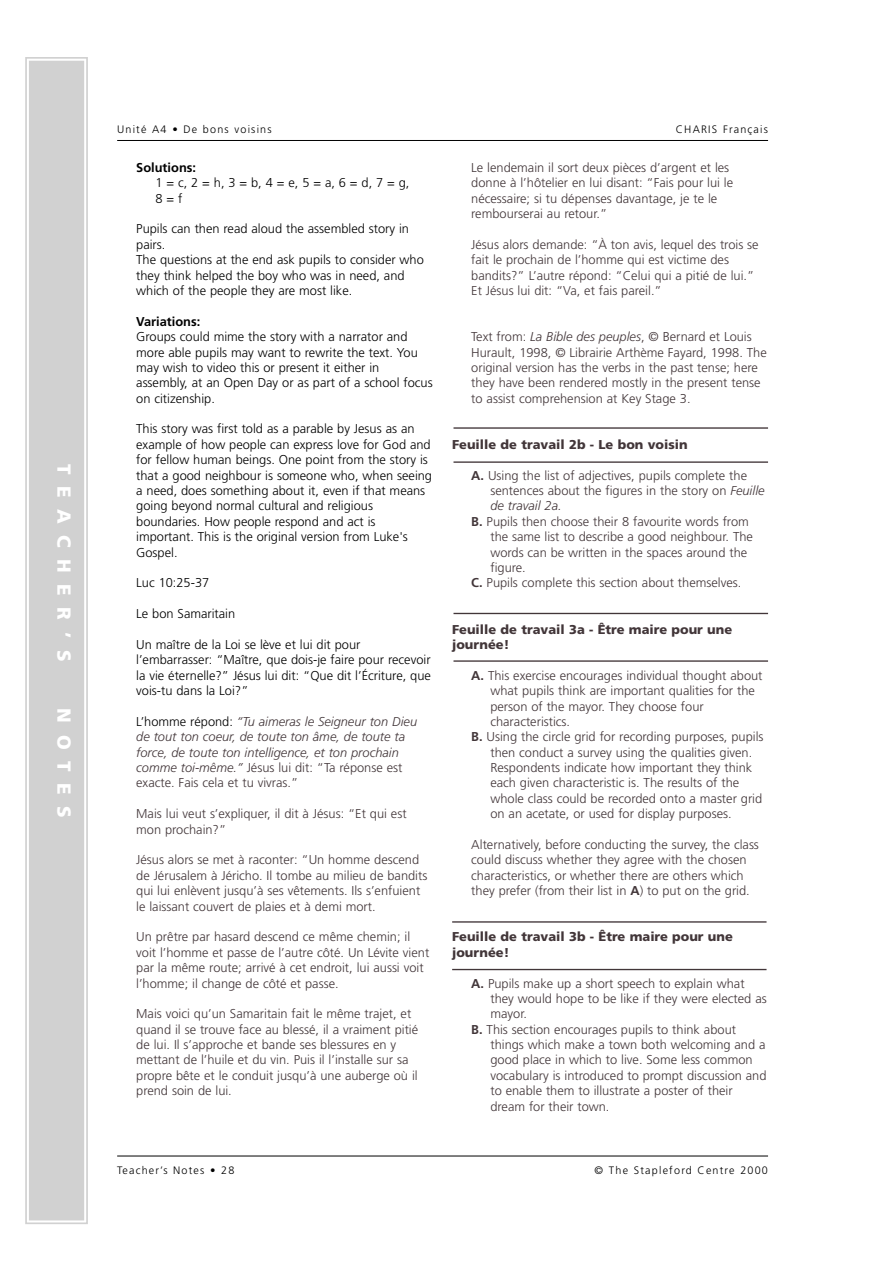
<style>
.page{position:relative;width:893px;height:1263px;background:#fff}
.page>*{position:absolute;margin:0;border:0;box-sizing:border-box;transform-origin:0 0}
.t1{font:900 18.9px "Frutiger";letter-spacing:.61em;color:#fff}
.t2{font:300 12.9px/15.5px "Frutiger";color:#231f20}
.t3{font:300 12.9px/15.5px "Frutiger";color:#000}
.t4{font:italic 300 12.9px/15.5px "Frutiger";color:#231f20}
.t5{font:900 12.9px/15.5px "Frutiger";color:#231f20}
.t6{font:700 12.9px "Frutiger";color:#000}
.t7{font:300 10.8px "Frutiger";letter-spacing:.11em;color:#000}
.s1{font-style:normal;color:#000}
.s2{font-style:normal}
.s3{font-style:italic}
.s4{font-weight:700}
</style>
<div class="page">
<hr style="left:117px;top:140px;width:651px;height:1px;background:#000">
<hr style="left:117px;top:1156px;width:651px;height:1px;background:#000">
<svg style="left:25px;top:57px;width:63px;height:1167px;background:#d2d2d2"></svg>
<hr style="left:453px;top:427px;width:315px;height:2px;background:#231f20">
<hr style="left:453px;top:461px;width:315px;height:2px;background:#231f20">
<hr style="left:453px;top:613px;width:315px;height:1px;background:#231f20">
<hr style="left:453px;top:660px;width:315px;height:2px;background:#231f20">
<hr style="left:452px;top:921px;width:314px;height:2px;background:#231f20">
<hr style="left:452px;top:969px;width:314px;height:1px;background:#231f20">
<h1 class="t1" style="left:72px;top:464px;width:199px;rotate:90deg">TEACHER’S</h1>
<h1 class="t1" style="left:72px;top:708px;width:111px;rotate:90deg">NOTES</h1>
<p class="t7" style="left:117px;top:125px;width:156px">Unité A4 • De bons voisins</p>
<p class="t6" style="left:136px;top:162px;width:61px">Solutions:</p>
<p class="t3" style="left:155px;top:176px;width:256px">1 = c, 2 = h, 3 = b, 4 = e, 5 = a, 6 = d, 7 = g,<br>8 = f</p>
<p class="t3" style="left:136px;top:222px;width:289px">Pupils can then read aloud the assembled story in pairs.<br>The questions at the end ask pupils to consider who they think helped the boy who was in need, and which of the people they are most like.</p>
<p class="t6" style="left:136px;top:316px;width:66px">Variations:</p>
<p class="t3" style="left:136px;top:330px;width:298px">Groups could mime the story with a narrator and more able pupils may want to rewrite the text. You may wish to video this or present it either in assembly, at an Open Day or as part of a school focus on citizenship.</p>
<p class="t3" style="left:136px;top:422px;width:297px">This story was first told as a parable by Jesus as an example of how people can express love for God and for fellow human beings. One point from the story is that a good neighbour is someone who, when seeing a need, does something about it, even if that means going beyond normal cultural and religious boundaries. How people respond and act is important. This is the original version from Luke's Gospel.</p>
<p class="t3" style="left:136px;top:576px;width:75px">Luc 10:25-37</p>
<p class="t3" style="left:136px;top:607px;width:101px">Le bon Samaritain</p>
<p class="t3" style="left:136px;top:638px;width:296px">Un maître de la Loi se lève et lui dit pour l’embarrasser: “Maître, que dois-je faire pour recevoir la vie éternelle?” Jésus lui dit: “Que dit l’Écriture, que vois-tu dans la Loi?”</p>
<p class="t4" style="left:136px;top:715px;width:282px"><span class="s1">L’homme répond:</span> “Tu aimeras le Seigneur ton Dieu de tout ton coeur, de toute ton âme, de toute ta force, de toute ton intelligence, et ton prochain comme toi-même.” <span class="s2">Jésus lui dit: “Ta réponse est exacte. Fais cela et tu vivras.”</span></p>
<p class="t2" style="left:136px;top:807px;width:272px">Mais lui veut s’expliquer, il dit à Jésus: “Et qui est mon prochain?”</p>
<p class="t2" style="left:136px;top:853px;width:292px">Jésus alors se met à raconter: “Un homme descend de Jérusalem à Jéricho. Il tombe au milieu de bandits qui lui enlèvent jusqu’à ses vêtements. Ils s’enfuient le laissant couvert de plaies et à demi mort.</p>
<p class="t2" style="left:136px;top:930px;width:294px">Un prêtre par hasard descend ce même chemin; il voit l’homme et passe de l’autre côté. Un Lévite vient par la même route; arrivé à cet endroit, lui aussi voit l’homme; il change de côté et passe.</p>
<p class="t2" style="left:136px;top:1007px;width:283px">Mais voici qu’un Samaritain fait le même trajet, et quand il se trouve face au blessé, il a vraiment pitié de lui. Il s’approche et bande ses blessures en y mettant de l’huile et du vin. Puis il l’installe sur sa propre bête et le conduit jusqu’à une auberge où il prend soin de lui.</p>
<p class="t7" style="left:675px;top:125px;width:94px">CHARIS Français</p>
<p class="t2" style="left:471px;top:161px;width:263px">Le lendemain il sort deux pièces d’argent et les donne à l’hôtelier en lui disant: “Fais pour lui le nécessaire; si tu dépenses davantage, je te le rembourserai au retour.”</p>
<p class="t2" style="left:471px;top:238px;width:289px">Jésus alors demande: “À ton avis, lequel des trois se fait le prochain de l’homme qui est victime des bandits?” L’autre répond: “Celui qui a pitié de lui.” Et Jésus lui dit: “Va, et fais pareil.”</p>
<p class="t2" style="left:471px;top:330px;width:297px">Text from: <span class="s3">La Bible des peuples</span>, © Bernard et Louis Hurault, 1998, © Librairie Arthème Fayard, 1998. The original version has the verbs in the past tense; here they have been rendered mostly in the present tense to assist comprehension at Key Stage 3.</p>
<p class="t5" style="left:452px;top:438px;width:237px">Feuille de travail 2b - Le bon voisin</p>
<p class="t2" style="left:471px;top:468px;width:277px"><span class="s4">A.</span> Using the list of adjectives, pupils complete the</p>
<p class="t2" style="left:490px;top:484px;width:276px">sentences about the figures in the story on <span class="s3">Feuille</span></p>
<p class="t4" style="left:490px;top:499px;width:73px">de travail 2a.</p>
<p class="t2" style="left:471px;top:515px;width:279px"><span class="s4">B.</span> Pupils then choose their 8 favourite words from</p>
<p class="t2" style="left:490px;top:530px;width:264px">the same list to describe a good neighbour. The</p>
<p class="t2" style="left:490px;top:545px;width:258px">words can be written in the spaces around the</p>
<p class="t2" style="left:490px;top:561px;width:37px">figure.</p>
<p class="t2" style="left:471px;top:576px;width:271px"><span class="s4">C.</span> Pupils complete this section about themselves.</p>
<p class="t5" style="left:452px;top:622px;width:281px">Feuille de travail 3a - Être maire pour une journée!</p>
<p class="t2" style="left:471px;top:669px;width:293px"><span class="s4">A.</span> This exercise encourages individual thought about</p>
<p class="t2" style="left:490px;top:684px;width:266px">what pupils think are important qualities for the</p>
<p class="t2" style="left:490px;top:699px;width:215px">person of the mayor. They choose four</p>
<p class="t2" style="left:490px;top:715px;width:81px">characteristics.</p>
<p class="t2" style="left:471px;top:730px;width:294px"><span class="s4">B.</span> Using the circle grid for recording purposes, pupils</p>
<p class="t2" style="left:490px;top:745px;width:263px">then conduct a survey using the qualities given.</p>
<p class="t2" style="left:490px;top:761px;width:263px">Respondents indicate how important they think</p>
<p class="t2" style="left:490px;top:776px;width:250px">each given characteristic is. The results of the</p>
<p class="t2" style="left:490px;top:792px;width:273px">whole class could be recorded onto a master grid</p>
<p class="t2" style="left:490px;top:807px;width:243px">on an acetate, or used for display purposes.</p>
<p class="t2" style="left:471px;top:838px;width:289px">Alternatively, before conducting the survey, the class could discuss whether they agree with the chosen characteristics, or whether there are others which they prefer (from their list in <span class="s4">A</span>) to put on the grid.</p>
<p class="t5" style="left:452px;top:930px;width:282px">Feuille de travail 3b - Être maire pour une journée!</p>
<p class="t2" style="left:471px;top:976px;width:275px"><span class="s4">A.</span> Pupils make up a short speech to explain what</p>
<p class="t2" style="left:490px;top:992px;width:278px">they would hope to be like if they were elected as</p>
<p class="t2" style="left:490px;top:1007px;width:38px">mayor.</p>
<p class="t2" style="left:471px;top:1022px;width:266px"><span class="s4">B.</span> This section encourages pupils to think about</p>
<p class="t2" style="left:490px;top:1038px;width:276px">things which make a town both welcoming and a</p>
<p class="t2" style="left:490px;top:1053px;width:264px">good place in which to live. Some less common</p>
<p class="t2" style="left:490px;top:1069px;width:277px">vocabulary is introduced to prompt discussion and</p>
<p class="t2" style="left:490px;top:1084px;width:244px">to enable them to illustrate a poster of their</p>
<p class="t2" style="left:490px;top:1099px;width:121px">dream for their town.</p>
<p class="t7" style="left:117px;top:1166px;width:119px">Teacher’s Notes • 28</p>
<p class="t7" style="left:594px;top:1166px;width:175px">© The Stapleford Centre 2000</p>
</div>
